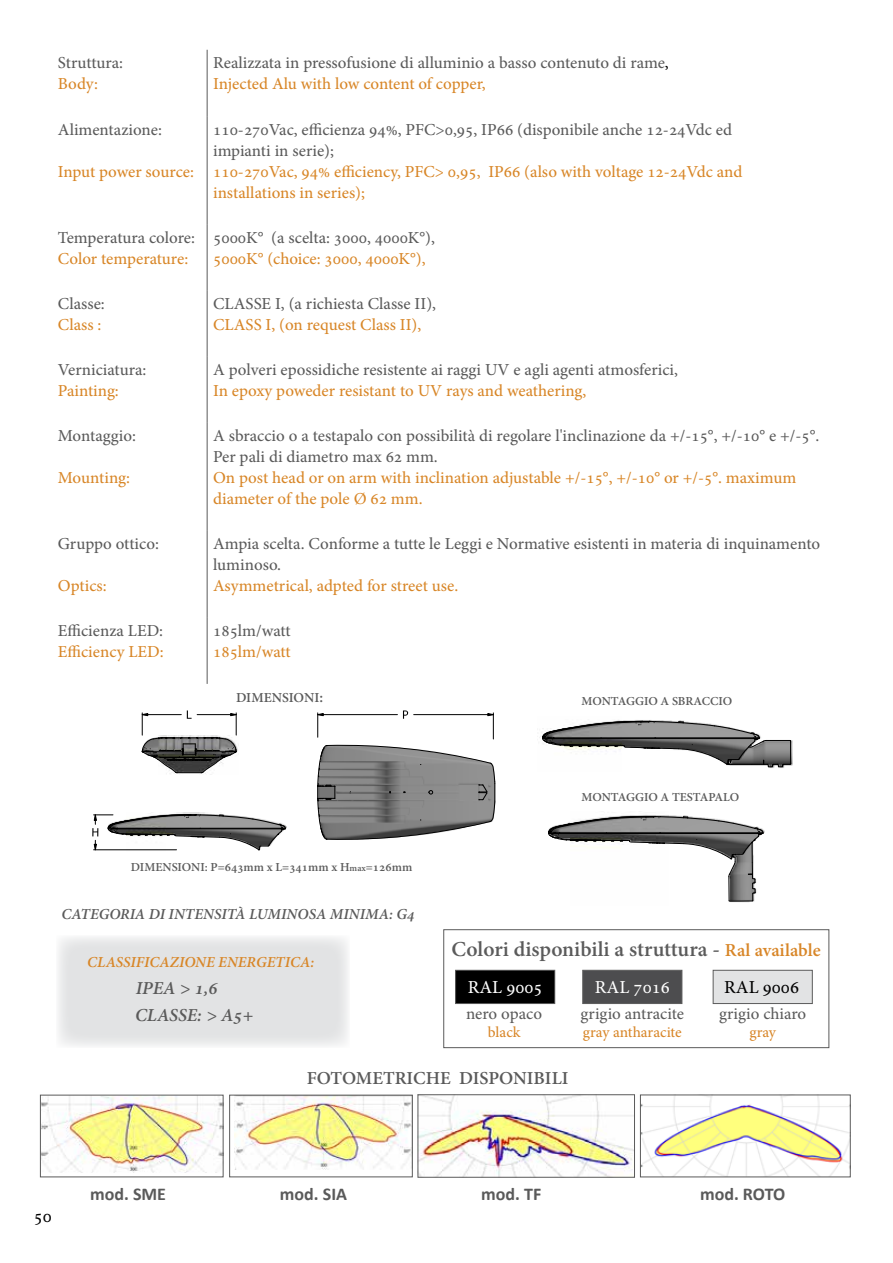
<style>
.page{position:relative;width:893px;height:1263px;background:#fff}
.page>*{position:absolute;margin:0;border:0;box-sizing:border-box;transform-origin:0 0}
.t1{font:700 21px "Adobe Hebrew";color:#5b5b5b}
.t2{font:700 18px "Calibri";color:#5a5a5a}
.t3{font:700 18px "Adobe Hebrew";color:#5a5a5a}
.t4{font:italic 700 18px/27px "Adobe Hebrew";color:#5a5a5a}
.t5{font:18px "Adobe Hebrew";color:#fff}
.t6{font:18px "Adobe Hebrew";color:#000}
.t7{font:16.5px/21px "Adobe Hebrew";color:#5a5a5a}
.t8{font:16.5px/21px "Adobe Hebrew";color:#d88627}
.t9{font:16.5px "Adobe Hebrew";color:#5b5b5b}
.t10{font:italic 700 15px "Adobe Hebrew";color:#5a5a5a}
.t11{font:italic 700 15px "Adobe Hebrew";color:#d88627}
.t12{font:15px "Adobe Hebrew";color:#d88628}
.t13{font:700 13.5px "Adobe Hebrew";color:#5a5a5a}
.t14{font:700 12px "Adobe Hebrew";color:#5a5a5a}
.s1{color:#000}
.s2{color:#d88627}
.s3{font-size:14.85px}
.s4{font-size:9px}
.s5{font-size:18px;color:#d88628}
</style>
<div class="page">
<hr style="left:207px;top:50px;width:1px;height:67px;background:#5a5a5a">
<hr style="left:207px;top:117px;width:1px;height:108px;background:#5a5a5a">
<hr style="left:207px;top:225px;width:1px;height:66px;background:#5a5a5a">
<hr style="left:207px;top:291px;width:1px;height:66px;background:#5a5a5a">
<hr style="left:207px;top:357px;width:1px;height:66px;background:#5a5a5a">
<hr style="left:207px;top:423px;width:1px;height:108px;background:#5a5a5a">
<hr style="left:207px;top:531px;width:1px;height:87px;background:#5a5a5a">
<hr style="left:207px;top:618px;width:1px;height:66px;background:#5a5a5a">
<svg style="left:142px;top:710px;width:95px;height:64px"></svg>
<svg style="left:317px;top:710px;width:178px;height:130px"></svg>
<svg style="left:92px;top:814px;width:194px;height:37px"></svg>
<svg style="left:548px;top:816px;width:216px;height:86px"></svg>
<img style="left:539px;top:720px;width:254px;height:48px">
<svg style="left:542px;top:721px;width:249px;height:46px"></svg>
<div style="left:56px;top:935px;width:294px;height:113px;background:#e2e3e4"></div>
<img style="left:42px;top:1097px;width:179px;height:76px">
<img style="left:235px;top:1097px;width:176px;height:72px">
<div style="left:229px;top:1095px;width:184px;height:82px;border:1px solid #5a5a5a"></div>
<img style="left:420px;top:1096px;width:213px;height:79px">
<div style="left:418px;top:1094px;width:217px;height:83px;border:1px solid #5a5a5a"></div>
<img style="left:642px;top:1096px;width:207px;height:79px">
<div style="left:443px;top:929px;width:386px;height:119px;border:1px solid #5b5b5b"></div>
<div style="left:456px;top:970px;width:99px;height:33px;background:#000"></div>
<div style="left:455px;top:970px;width:100px;height:34px;border:1px solid #5b5b5b"></div>
<div style="left:582px;top:970px;width:100px;height:34px;background:#4d4d4f;border:1px solid #5b5b5b"></div>
<div style="left:713px;top:970px;width:100px;height:34px;background:#e2e3e4;border:1px solid #5b5b5b"></div>
<p class="t7" style="left:58px;top:52px;width:67px">Struttura:</p>
<p class="t8" style="left:58px;top:73px;width:42px">Body:</p>
<p class="t7" style="left:213px;top:52px;width:457px">Realizzata in pressofusione di alluminio a basso contenuto di rame<span class="s1">,<br></span><span class="s2">Injected Alu with low content of copper,</span></p>
<p class="t7" style="left:58px;top:119px;width:106px">Alimentazione:</p>
<p class="t8" style="left:58px;top:161px;width:138px">Input power source:</p>
<p class="t7" style="left:213px;top:119px;width:521px">110-270Vac, efficienza 94%, PFC&gt;0,95, IP66 (disponibile anche 12-24Vdc ed impianti in serie);</p>
<p class="t8" style="left:213px;top:161px;width:531px">110-270Vac, 94% efficiency, PFC&gt; 0,95, IP66 (also with voltage 12-24Vdc and installations in series);</p>
<p class="t7" style="left:58px;top:227px;width:139px">Temperatura colore:</p>
<p class="t8" style="left:58px;top:248px;width:132px">Color temperature:</p>
<p class="t7" style="left:213px;top:227px;width:223px">5000K° (a scelta: 3000, 4000K°),</p>
<p class="t8" style="left:213px;top:248px;width:214px">5000K° (choice: 3000, 4000K°),</p>
<p class="t7" style="left:58px;top:293px;width:48px">Classe:</p>
<p class="t8" style="left:58px;top:314px;width:45px">Class :</p>
<p class="t7" style="left:213px;top:293px;width:224px">CLASSE I, (a richiesta Classe II),</p>
<p class="t8" style="left:213px;top:314px;width:210px">CLASS I, (on request Class II),</p>
<p class="t7" style="left:58px;top:359px;width:90px">Verniciatura:</p>
<p class="t8" style="left:58px;top:380px;width:62px">Painting:</p>
<p class="t7" style="left:213px;top:359px;width:466px">A polveri epossidiche resistente ai raggi UV e agli agenti atmosferici,</p>
<p class="t8" style="left:213px;top:380px;width:375px">In epoxy poweder resistant to UV rays and weathering,</p>
<p class="t7" style="left:58px;top:425px;width:80px">Montaggio:</p>
<p class="t8" style="left:58px;top:467px;width:74px">Mounting:</p>
<p class="t7" style="left:213px;top:425px;width:608px">A sbraccio o a testapalo con possibilità di regolare l'inclinazione da +/-15°, +/-10° e +/-5°.<br>Per pali di diametro max 62 mm.</p>
<p class="t8" style="left:213px;top:467px;width:585px">On post head or on arm with inclination adjustable +/-15°, +/-10° or +/-5°. maximum diameter of the pole Ø 62 mm.</p>
<p class="t7" style="left:58px;top:533px;width:103px">Gruppo ottico:</p>
<p class="t8" style="left:58px;top:575px;width:50px">Optics:</p>
<p class="t7" style="left:213px;top:533px;width:608px">Ampia scelta. Conforme a tutte le Leggi e Normative esistenti in materia di inquinamento luminoso.</p>
<p class="t8" style="left:213px;top:575px;width:247px">Asymmetrical, adpted for street use.</p>
<p class="t7" style="left:58px;top:620px;width:107px">Efficienza LED:</p>
<p class="t8" style="left:58px;top:641px;width:107px">Efficiency LED:</p>
<p class="t7" style="left:213px;top:620px;width:79px">185lm/watt</p>
<p class="t8" style="left:213px;top:641px;width:79px">185lm/watt</p>
<p class="t13" style="left:236px;top:690px;width:89px">DIMENSIONI<span class="s3">:</span></p>
<p class="t14" style="left:581px;top:693px;width:152px">MONTAGGIO A SBRACCIO</p>
<p class="t14" style="left:582px;top:790px;width:159px">MONTAGGIO A TESTAPALO</p>
<p class="t14" style="left:131px;top:860px;width:283px">DIMENSIONI: P=643mm x L=341mm x H<span class="s4">max</span>=126mm</p>
<p class="t10" style="left:61px;top:905px;width:355px">CATEGORIA DI INTENSITÀ LUMINOSA MINIMA: G4</p>
<p class="t11" style="left:87px;top:953px;width:229px">CLASSIFICAZIONE ENERGETICA:</p>
<p class="t4" style="left:135px;top:975px;width:120px">IPEA &gt; 1,6<br>CLASSE: &gt; A5+</p>
<p class="t1" style="left:451px;top:936px;width:371px">Colori disponibili a struttura - <span class="s5">Ral available</span></p>
<p class="t5" style="left:468px;top:977px;width:76px">RAL 9005</p>
<p class="t9" style="left:466px;top:1003px;width:78px">nero opaco</p>
<p class="t12" style="left:488px;top:1022px;width:34px">black</p>
<p class="t5" style="left:595px;top:977px;width:76px">RAL 7016</p>
<p class="t9" style="left:581px;top:1003px;width:105px">grigio antracite</p>
<p class="t12" style="left:583px;top:1022px;width:100px">gray antharacite</p>
<p class="t6" style="left:724px;top:977px;width:76px">RAL 9006</p>
<p class="t9" style="left:719px;top:1003px;width:89px">grigio chiaro</p>
<p class="t12" style="left:749px;top:1022px;width:28px">gray</p>
<p class="t3" style="left:307px;top:1067px;width:263px">FOTOMETRICHE DISPONIBILI</p>
<p class="t6" style="left:34px;top:1205px;width:20px">50</p>
<p class="t2" style="left:90px;top:1183px;width:77px">mod. SME</p>
<p class="t2" style="left:280px;top:1183px;width:69px">mod. SIA</p>
<p class="t2" style="left:481px;top:1183px;width:62px">mod. TF</p>
<p class="t2" style="left:700px;top:1183px;width:87px">mod. ROTO</p>
</div>
